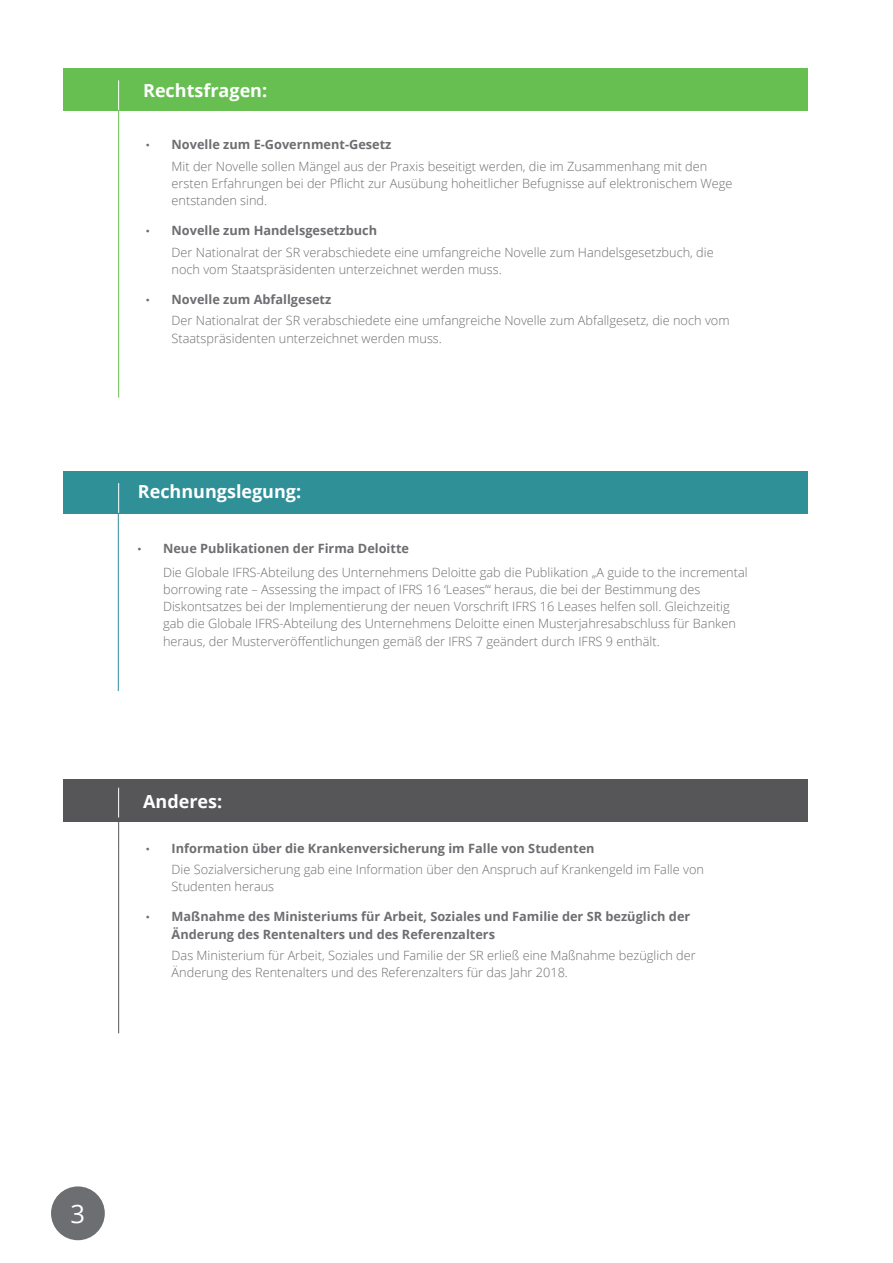
<style>
.page{position:relative;width:893px;height:1263px;background:#fff}
.page>*{position:absolute;margin:0;border:0;box-sizing:border-box;transform-origin:0 0}
.t1{font:25.5px "Open Sans";color:#fff}
.t2{font:700 18px "Open Sans";color:#fff}
.t3{font:300 12.75px/17.2px "Open Sans";color:#6d6e71}
.t4{font:700 12.75px/17.2px "Open Sans";color:#6d6e71}
.s1{font-family:"Frutiger Next Pro"}
.s2{font-weight:700}
.s3{font-family:"Frutiger Next Pro";font-weight:300}
</style>
<div class="page">
<div style="left:51px;top:1186px;width:54px;height:54px;background:#6d6e71;border-radius:50%"></div>
<hr style="left:118px;top:96px;width:1px;height:302px;background:#67bf52">
<div style="left:64px;top:68px;width:744px;height:43px;background:#67bf52"></div>
<hr style="left:118px;top:80px;width:1px;height:30px;background:#fff">
<hr style="left:118px;top:802px;width:1px;height:231px;background:#565659">
<div style="left:64px;top:779px;width:744px;height:43px;background:#565659"></div>
<svg style="left:118px;top:788px;width:1px;height:29px"></svg>
<hr style="left:118px;top:499px;width:1px;height:192px;background:#309098">
<div style="left:64px;top:471px;width:744px;height:42px;background:#309098"></div>
<hr style="left:118px;top:483px;width:1px;height:30px;background:#fff">
<h2 class="t2" style="left:143px;top:78px;width:126px">Rechtsfragen:</h2>
<p class="t3" style="left:172px;top:133px;width:537px;line-height:21.5px;text-indent:-27px"><span class="s1">•</span> <span class="s2">Novelle zum E-Government-Gesetz<br></span>Mit der Novelle sollen Mängel aus der Praxis beseitigt werden, die im Zusammenhang mit den</p>
<p class="t3" style="left:172px;top:174px;width:563px">ersten Erfahrungen bei der Pflicht zur Ausübung hoheitlicher Befugnisse auf elektronischem Wege entstanden sind.</p>
<p class="t3" style="left:172px;top:219px;width:544px;line-height:21.5px;text-indent:-27px"><span class="s1">•</span> <span class="s2">Novelle zum Handelsgesetzbuch<br></span>Der Nationalrat der SR verabschiedete eine umfangreiche Novelle zum Handelsgesetzbuch, die</p>
<p class="t3" style="left:172px;top:260px;width:332px">noch vom Staatspräsidenten unterzeichnet werden muss.</p>
<p class="t3" style="left:172px;top:288px;width:559px;line-height:21.5px;text-indent:-27px"><span class="s1">•</span> <span class="s2">Novelle zum Abfallgesetz<br></span>Der Nationalrat der SR verabschiedete eine umfangreiche Novelle zum Abfallgesetz, die noch vom</p>
<p class="t3" style="left:172px;top:329px;width:272px">Staatspräsidenten unterzeichnet werden muss.</p>
<h2 class="t2" style="left:138px;top:479px;width:165px">Rechnungslegung:</h2>
<p class="t3" style="left:163px;top:536px;width:586px;line-height:23.7px;text-indent:-27px"><span class="s1">•</span> <span class="s2">Neue Publikationen der Firma Deloitte<br></span>Die Globale IFRS-Abteilung des Unternehmens Deloitte gab die Publikation „A guide to the incremental</p>
<p class="t3" style="left:163px;top:580px;width:574px">borrowing rate – Assessing the impact of IFRS 16 ‘Leases’“ heraus, die bei der Bestimmung des Diskontsatzes bei der Implementierung der neuen Vorschrift IFRS 16 Leases helfen soll. Gleichzeitig gab die Globale IFRS-Abteilung des Unternehmens Deloitte einen Musterjahresabschluss für Banken heraus, der Musterveröffentlichungen gemäß der IFRS 7 geändert durch IFRS 9 enthält.</p>
<h2 class="t2" style="left:143px;top:788px;width:81px">Anderes:</h2>
<p class="t3" style="left:172px;top:837px;width:534px;line-height:21.5px;text-indent:-27px"><span class="s1">•</span> <span class="s2">Information über die Krankenversicherung im Falle von Studenten<br></span>Die Sozialversicherung gab eine Information über den Anspruch auf Krankengeld im Falle von</p>
<p class="t3" style="left:172px;top:878px;width:104px">Studenten heraus</p>
<p class="t4" style="left:172px;top:908px;width:520px;text-indent:-27px"><span class="s3">•</span> Maßnahme des Ministeriums für Arbeit, Soziales und Familie der SR bezüglich der<br>Änderung des Rentenalters und des Referenzalters</p>
<p class="t3" style="left:172px;top:946px;width:526px">Das Ministerium für Arbeit, Soziales und Familie der SR erließ eine Maßnahme bezüglich der<br>Änderung des Rentenalters und des Referenzalters für das Jahr 2018.</p>
<h1 class="t1" style="left:71px;top:1196px;width:16px">3</h1>
</div>
